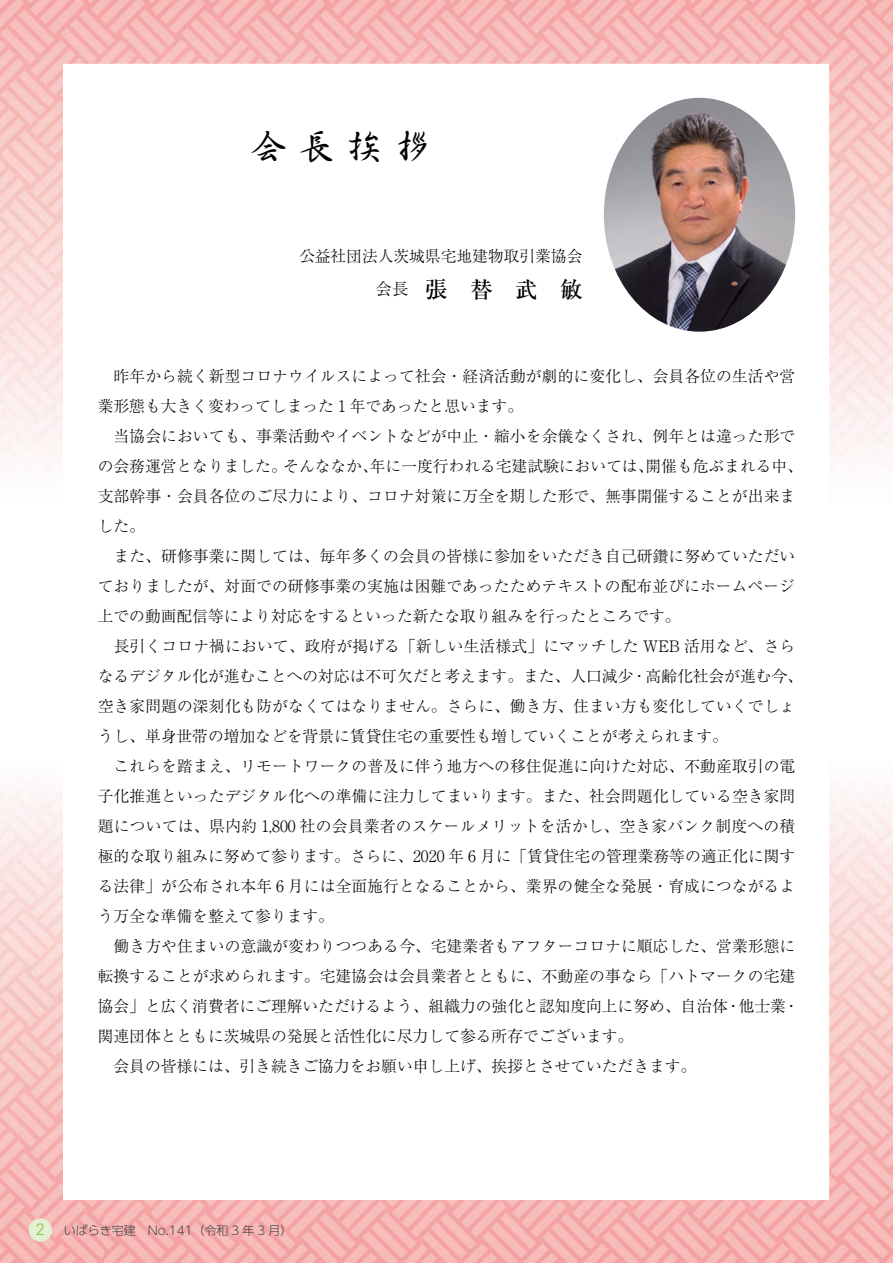
<style>
.page{position:relative;width:893px;height:1263px;background:#fff}
.page>*{position:absolute;margin:0;border:0;box-sizing:border-box;transform-origin:0 0}
.t1{font:36px "DF Gyo Sho Std W5";color:#000}
.t2{font:500 22.5px "Ryumin Pro";color:#000}
.t3{font:300 15.75px/30px "Ryumin Pro";letter-spacing:.005em;color:#000}
.t4{font:300 12px "UD Shin Go Pro";color:#434343}
.s1{font-weight:300;font-size:16.5px}
.s2{font-family:"Univers LT Std";font-size:16.5px;color:#8bc63e}
</style>
<div class="page">
<img style="left:0;top:0;width:893px;height:105px">
<img style="left:0;top:105px;width:105px;height:1158px">
<img style="left:788px;top:105px;width:105px;height:1158px">
<img style="left:105px;top:1200px;width:683px;height:63px">
<div style="left:64px;top:64px;width:765px;height:1135px;background:#fff"></div>
<div style="left:29px;top:1218px;width:23px;height:24px;background:#e4f0d4;border-radius:50%"></div>
<img style="left:604px;top:98px;width:191px;height:234px">
<h1 class="t1" style="left:250px;top:126px;width:181px">会 長 挨 拶</h1>
<p class="t3" style="left:299px;top:240px;width:285px">公益社団法人茨城県宅地建物取引業協会</p>
<h2 class="t2" style="left:376px;top:271px;width:208px"><span class="s1">会長</span> 張　替　武　敏</h2>
<p class="t3" style="left:98px;top:360px;width:707px">　昨年から続く新型コロナウイルスによって社会・経済活動が劇的に変化し、会員各位の生活や営業形態も大きく変わってしまった 1 年であったと思います。<br>　当協会においても、事業活動やイベントなどが中止・縮小を余儀なくされ、例年とは違った形での会務運営となりました。そんななか、年に一度行われる宅建試験においては、開催も危ぶまれる中、支部幹事・会員各位のご尽力により、コロナ対策に万全を期した形で、無事開催することが出来ました。<br>　また、研修事業に関しては、毎年多くの会員の皆様に参加をいただき自己研鑽に努めていただいておりましたが、対面での研修事業の実施は困難であったためテキストの配布並びにホームページ上での動画配信等により対応をするといった新たな取り組みを行ったところです。<br>　長引くコロナ禍において、政府が掲げる「新しい生活様式」にマッチした WEB 活用など、さらなるデジタル化が進むことへの対応は不可欠だと考えます。また、人口減少・高齢化社会が進む今、空き家問題の深刻化も防がなくてはなりません。さらに、働き方、住まい方も変化していくでしょうし、単身世帯の増加などを背景に賃貸住宅の重要性も増していくことが考えられます。<br>　これらを踏まえ、リモートワークの普及に伴う地方への移住促進に向けた対応、不動産取引の電子化推進といったデジタル化への準備に注力してまいります。また、社会問題化している空き家問題については、県内約 1,800 社の会員業者のスケールメリットを活かし、空き家バンク制度への積極的な取り組みに努めて参ります。さらに、2020 年 6 月に「賃貸住宅の管理業務等の適正化に関する法律」が公布され本年 6 月には全面施行となることから、業界の健全な発展・育成につながるよう万全な準備を整えて参ります。<br>　働き方や住まいの意識が変わりつつある今、宅建業者もアフターコロナに順応した、営業形態に転換することが求められます。宅建協会は会員業者とともに、不動産の事なら「ハトマークの宅建協会」と広く消費者にご理解いただけるよう、組織力の強化と認知度向上に努め、自治体・他士業・関連団体とともに茨城県の発展と活性化に尽力して参る所存でございます。<br>　会員の皆様には、引き続きご協力をお願い申し上げ、挨拶とさせていただきます。</p>
<p class="t4" style="left:36px;top:1221px;width:258px"><span class="s2">2</span> いばらき宅建　No.141（令和 3 年 3 月）</p>
</div>
